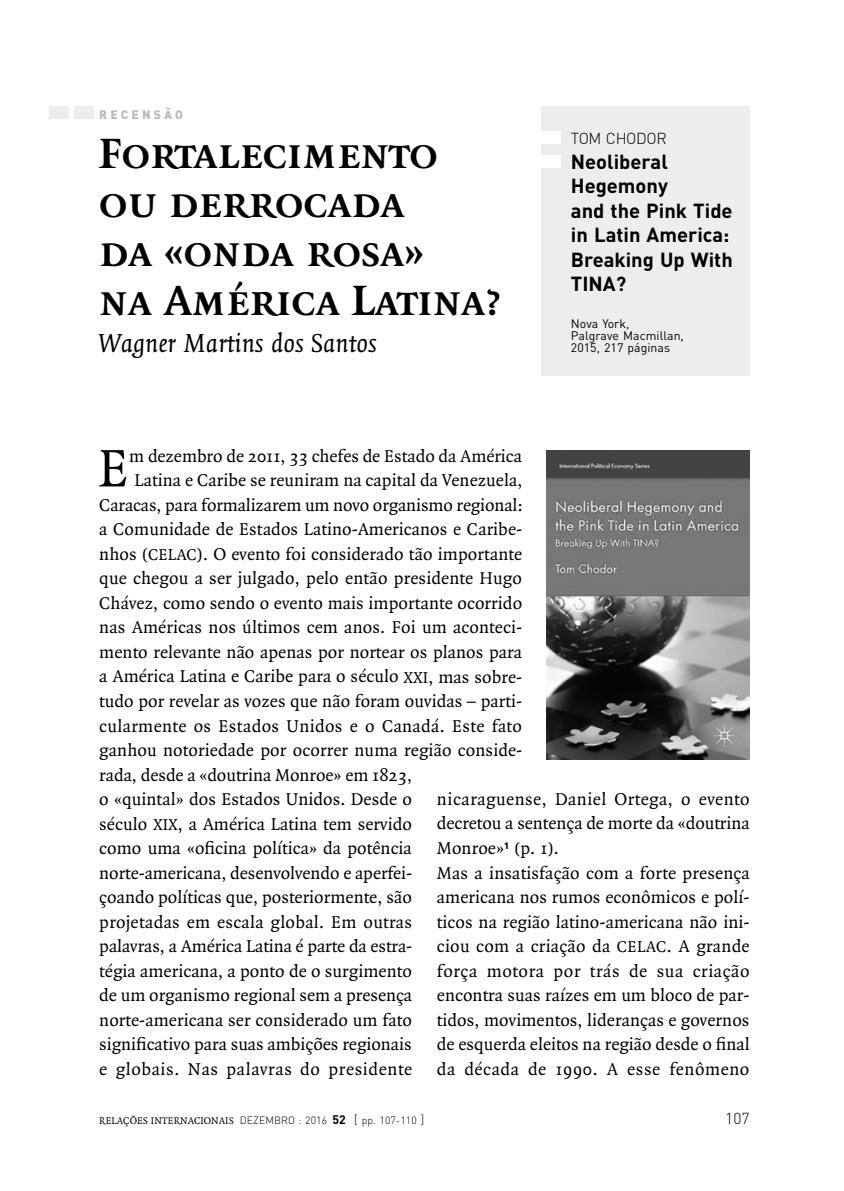
<style>
.page{position:relative;width:844px;height:1191px;background:#fff}
.page>*{position:absolute;margin:0;border:0;box-sizing:border-box;transform-origin:0 0}
.t1{font:56.52px "Quadraat";color:#000}
.t2{font:45.5px/49px "Quadraat Bold Small Caps";color:#000}
.t3{font:italic 28px "Quadraat";color:#000}
.t4{font:700 20.12px/24.5px "DIN";color:#000}
.t5{font:18.38px/24.5px "Quadraat";letter-spacing:.005em;color:#000;text-align:justify}
.t6{font:300 15.75px "DIN";letter-spacing:-.025em;color:#000}
.t7{font:12.25px/12.2px "DIN";letter-spacing:.005em;color:#000}
.t8{font:900 12.25px "DIN";letter-spacing:.255em;color:#bcbcbc}
.t9{font:300 10.5px "DIN";letter-spacing:.005em;color:#000}
.s1{font-family:"Quadraat Regular SC920";font-size:16.97px}
.s2{font-family:"Quadraat";font-weight:400}
.s3{font-weight:700;font-size:12.25px}
.s4{font-size:12.25px}
</style>
<div class="page">
<div style="left:49px;top:107px;width:20px;height:12px;background:#ededed"></div>
<div style="left:74px;top:107px;width:20px;height:12px;background:#ededed"></div>
<div style="left:541px;top:106px;width:208px;height:270px;background:#ededed"></div>
<div style="left:541px;top:131px;width:20px;height:12px;background:#fff"></div>
<div style="left:541px;top:155px;width:20px;height:13px;background:#fff"></div>
<img style="left:546px;top:451px;width:203px;height:308px">
<p class="t8" style="left:99px;top:106px;width:85px">RECENSÃO</p>
<h2 class="t2" style="left:99px;top:130px;width:404px">Fortalecimento ou derrocada<br>da «onda rosa»<br>na América Latina?</h2>
<h3 class="t3" style="left:99px;top:328px;width:279px">Wagner Martins dos Santos</h3>
<p class="t5" style="left:99px;top:444px;width:424px;text-align:right">m dezembro de 2011, 33 chefes de Estado da América Latina e Caribe se reuniram na capital da Venezuela, Caracas, para formalizarem um novo organismo regional: a Comunidade de Estados Latino-Americanos e Caribe‑ nhos (<span class="s1">CELAC</span>). O evento foi considerado tão importante que chegou a ser julgado, pelo então presidente Hugo Chávez, como sendo o evento mais importante ocorrido nas Américas nos últimos cem anos. Foi um aconteci‑ mento relevante não apenas por nortear os planos para a América Latina e Caribe para o século <span class="s1">XXI</span>, mas sobre‑ tudo por revelar as vozes que não foram ouvidas – parti‑ cularmente os Estados Unidos e o Canadá. Este fato ganhou notoriedade por ocorrer numa região conside‑</p>
<h1 class="t1" style="left:98px;top:439px;width:32px">E</h1>
<p class="t6" style="left:570px;top:129px;width:97px">TOM CHODOR</p>
<p class="t4" style="left:570px;top:148px;width:163px">Neoliberal<br>Hegemony<br>and the Pink Tide in Latin America:<br>Breaking Up With<br>TINA?</p>
<p class="t7" style="left:570px;top:317px;width:114px">Nova York,<br>Palgrave Macmillan,<br>2015, 217 páginas</p>
<p class="t5" style="left:99px;top:763px;width:314px">rada, desde a «doutrina Monroe» em 1823, o «quintal» dos Estados Unidos. Desde o século <span class="s1">XIX</span>, a América Latina tem servido como uma «oficina política» da potência norte-americana, desenvolvendo e aperfei‑ çoando políticas que, posteriormente, são projetadas em escala global. Em outras palavras, a América Latina é parte da estra‑ tégia americana, a ponto de o surgimento de um organismo regional sem a presença norte-americana ser considerado um fato significativo para suas ambições regionais e globais. Nas palavras do presidente</p>
<p class="t5" style="left:437px;top:787px;width:314px;text-align:left">nicaraguense, Daniel Ortega, o evento decretou a sentença de morte da «doutrina Monroe»<sup>1</sup> (p. 1).<br>Mas a insatisfação com a forte presença americana nos rumos econômicos e polí‑ ticos na região latino-americana não ini‑ ciou com a criação da <span class="s1">CELAC</span>. A grande força motora por trás de sua criação encontra suas raízes em um bloco de par‑ tidos, movimentos, lideranças e governos de esquerda eleitos na região desde o final da década de 1990. A esse fenômeno</p>
<p class="t9" style="left:99px;top:1113px;width:326px"><span class="s2">RELAÇÕES INTERNACIONAIS</span> DEZEMBRO : 2016 <span class="s3">52</span> <span class="s4">[</span> pp. 107-110 <span class="s4">]</span></p>
<p class="t6" style="left:725px;top:1108px;width:26px">107</p>
</div>
